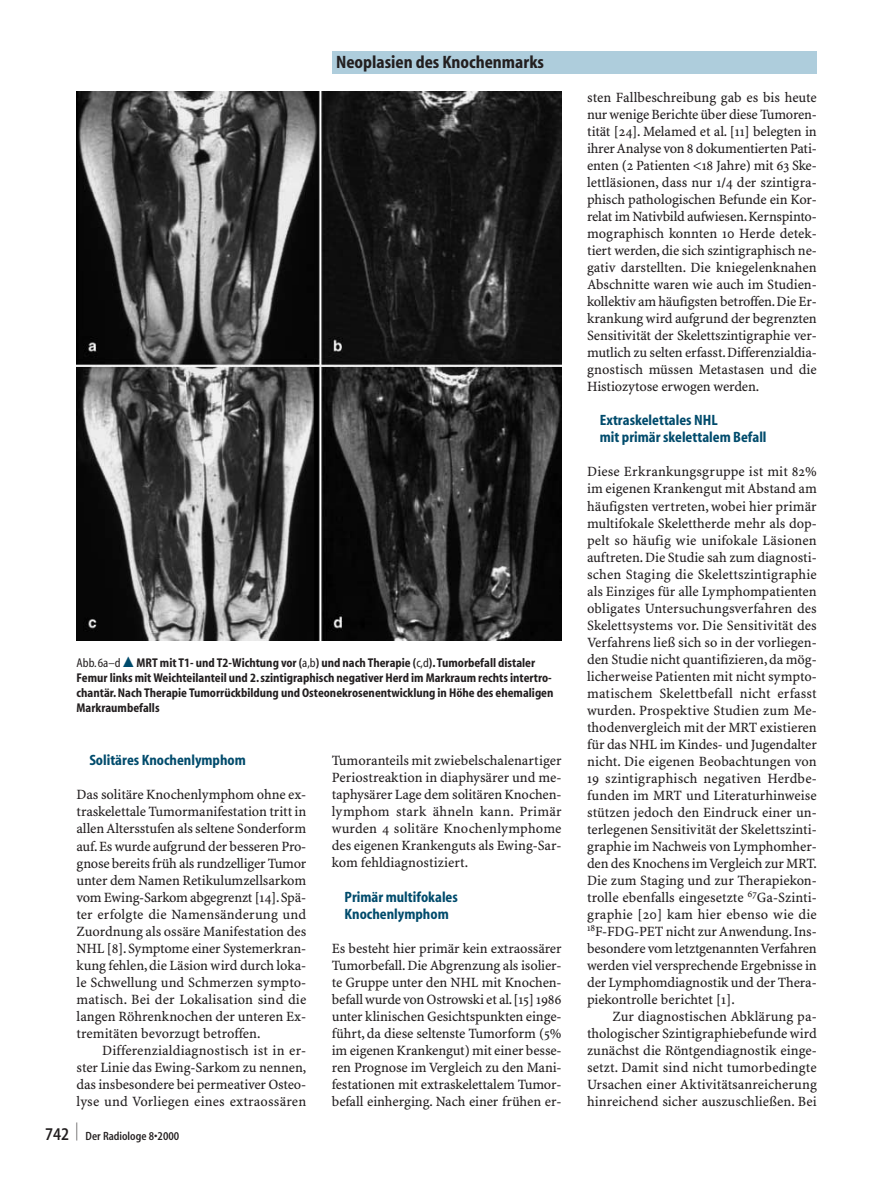
<style>
.page{position:relative;width:893px;height:1178px;background:#fff}
.page>*{position:absolute;margin:0;border:0;box-sizing:border-box;transform-origin:0 0}
.t1{font:700 18px "Myriad";color:#231f20}
.t2{font:600 18px "Myriad";color:#231f20;scale:.38 1}
.t3{font:700 15px/17px "Myriad";color:#004b6c}
.t4{font:14.25px/17px "S Minion Plus";color:#231f20;text-align:justify}
.t5{font:700 12.75px/15px "Myriad";color:#231f20}
.t6{font:600 12px "Myriad";color:#231f20}
.s1{font-weight:400}
.s2{font-family:"Mathematical Pi Six";font-weight:400;font-size:14.25px;color:#004b6c}
.s3{font-size:18px}
</style>
<div class="page">
<div style="left:332px;top:51px;width:484px;height:23px;background:#aecddc"></div>
<img style="left:77px;top:91px;width:485px;height:549px">
<p class="t1" style="left:336px;top:55px;width:209px">Neoplasien des Knochenmarks</p>
<p class="t5" style="left:77px;top:656px;width:478px"><span class="s1">Abb.6a–d</span> <span class="s2">-</span> MRT mit T1- und T2-Wichtung vor (<span class="s1">a,b</span>) und nach Therapie (<span class="s1">c,d</span>).Tumorbefall distaler Femur links mit Weichteilanteil und 2. szintigraphisch negativer Herd im Markraum rechts intertro&shy;chantär. Nach Therapie Tumorrückbildung und Osteonekrosenentwicklung in Höhe des ehemaligen Markraumbefalls</p>
<p class="t3" style="left:89px;top:753px;width:158px">Solitäres Knochenlymphom</p>
<p class="t4" style="left:77px;top:787px;width:231px">Das solitäre Knochenlymphom ohne ex&shy;traskelettale Tumormanifestation tritt in allen Altersstufen als seltene Sonderform auf.Es wurde aufgrund der besseren Pro&shy;gnose bereits früh als rundzelliger Tumor unter dem Namen Retikulumzellsarkom vom Ewing-Sarkom abgegrenzt [14].Spä&shy;ter erfolgte die Namensänderung und Zuordnung als ossäre Manifestation des NHL [8].Symptome einer Systemerkran&shy;kung fehlen, die Läsion wird durch loka&shy;le Schwellung und Schmerzen sympto&shy;matisch. Bei der Lokalisation sind die langen Röhrenknochen der unteren Ex&shy;tremitäten bevorzugt betroffen.</p>
<p class="t4" style="left:77px;top:1042px;width:231px;text-indent:26px">Differenzialdiagnostisch ist in er&shy;ster Linie das Ewing-Sarkom zu nennen, das insbesondere bei permeativer Osteo&shy;lyse und Vorliegen eines extraossären</p>
<p class="t2" style="left:76px;top:1123px;width:5px">|</p>
<p class="t6" style="left:45px;top:1131px;width:136px"><span class="s3">742</span> Der Radiologe 8•2000</p>
<p class="t4" style="left:332px;top:753px;width:231px">Tumoranteils mit zwiebelschalenartiger Periostreaktion in diaphysärer und me&shy;taphysärer Lage dem solitären Knochen&shy;lymphom stark ähneln kann. Primär wurden 4 solitäre Knochenlymphome des eigenen Krankenguts als Ewing-Sar&shy;kom fehldiagnostiziert.</p>
<p class="t3" style="left:344px;top:889px;width:115px">Primär multifokales<br>Knochenlymphom</p>
<p class="t4" style="left:332px;top:940px;width:231px">Es besteht hier primär kein extraossärer Tumorbefall. Die Abgrenzung als isolier&shy;te Gruppe unter den NHL mit Knochen&shy;befall wurde von Ostrowski et al.[15] 1986 unter klinischen Gesichtspunkten einge&shy;führt, da diese seltenste Tumorform (5% im eigenen Krankengut) mit einer besse&shy;ren Prognose im Vergleich zu den Mani&shy;festationen mit extraskelettalem Tumor&shy;befall einherging. Nach einer frühen er-</p>
<p class="t4" style="left:587px;top:90px;width:231px">sten Fallbeschreibung gab es bis heute nur wenige Berichte über diese Tumoren&shy;tität [24]. Melamed et al. [11] belegten in ihrer Analyse von 8 dokumentierten Pati&shy;enten (2 Patienten &lt;18 Jahre) mit 63 Ske&shy;lettläsionen, dass nur 1/4 der szintigra&shy;phisch pathologischen Befunde ein Kor&shy;relat im Nativbild aufwiesen.Kernspinto&shy;mographisch konnten 10 Herde detek&shy;tiert werden, die sich szintigraphisch ne&shy;gativ darstellten. Die kniegelenknahen Abschnitte waren wie auch im Studien&shy;kollektiv am häufigsten betroffen.Die Er&shy;krankung wird aufgrund der begrenzten Sensitivität der Skelettszintigraphie ver&shy;mutlich zu selten erfasst.Differenzialdia&shy;gnostisch müssen Metastasen und die Histiozytose erwogen werden.</p>
<p class="t3" style="left:600px;top:413px;width:168px">Extraskelettales NHL<br>mit primär skelettalem Befall</p>
<p class="t4" style="left:587px;top:464px;width:231px">Diese Erkrankungsgruppe ist mit 82% im eigenen Krankengut mit Abstand am häufigsten vertreten, wobei hier primär multifokale Skelettherde mehr als dop&shy;pelt so häufig wie unifokale Läsionen auftreten. Die Studie sah zum diagnosti&shy;schen Staging die Skelettszintigraphie als Einziges für alle Lymphompatienten obligates Untersuchungsverfahren des Skelettsystems vor. Die Sensitivität des Verfahrens ließ sich so in der vorliegen&shy;den Studie nicht quantifizieren, da mög&shy;licherweise Patienten mit nicht sympto&shy;matischem Skelettbefall nicht erfasst wurden. Prospektive Studien zum Me&shy;thodenvergleich mit der MRT existieren für das NHL im Kindes- und Jugendalter nicht. Die eigenen Beobachtungen von 19 szintigraphisch negativen Herdbe&shy;funden im MRT und Literaturhinweise stützen jedoch den Eindruck einer un&shy;terlegenen Sensitivität der Skelettszinti&shy;graphie im Nachweis von Lymphomher&shy;den des Knochens im Vergleich zur MRT.<br>Die zum Staging und zur Therapiekon&shy;trolle ebenfalls eingesetzte <sup>67</sup>Ga-Szinti&shy;graphie [20] kam hier ebenso wie die <sup>18</sup>F-FDG-PET nicht zur Anwendung.Ins&shy;besondere vom letztgenannten Verfahren werden viel versprechende Ergebnisse in der Lymphomdiagnostik und der Thera&shy;piekontrolle berichtet [1].</p>
<p class="t4" style="left:587px;top:1009px;width:231px;text-indent:26px">Zur diagnostischen Abklärung pa&shy;thologischer Szintigraphiebefunde wird zunächst die Röntgendiagnostik einge&shy;setzt. Damit sind nicht tumorbedingte Ursachen einer Aktivitätsanreicherung hinreichend sicher auszuschließen. Bei</p>
</div>
